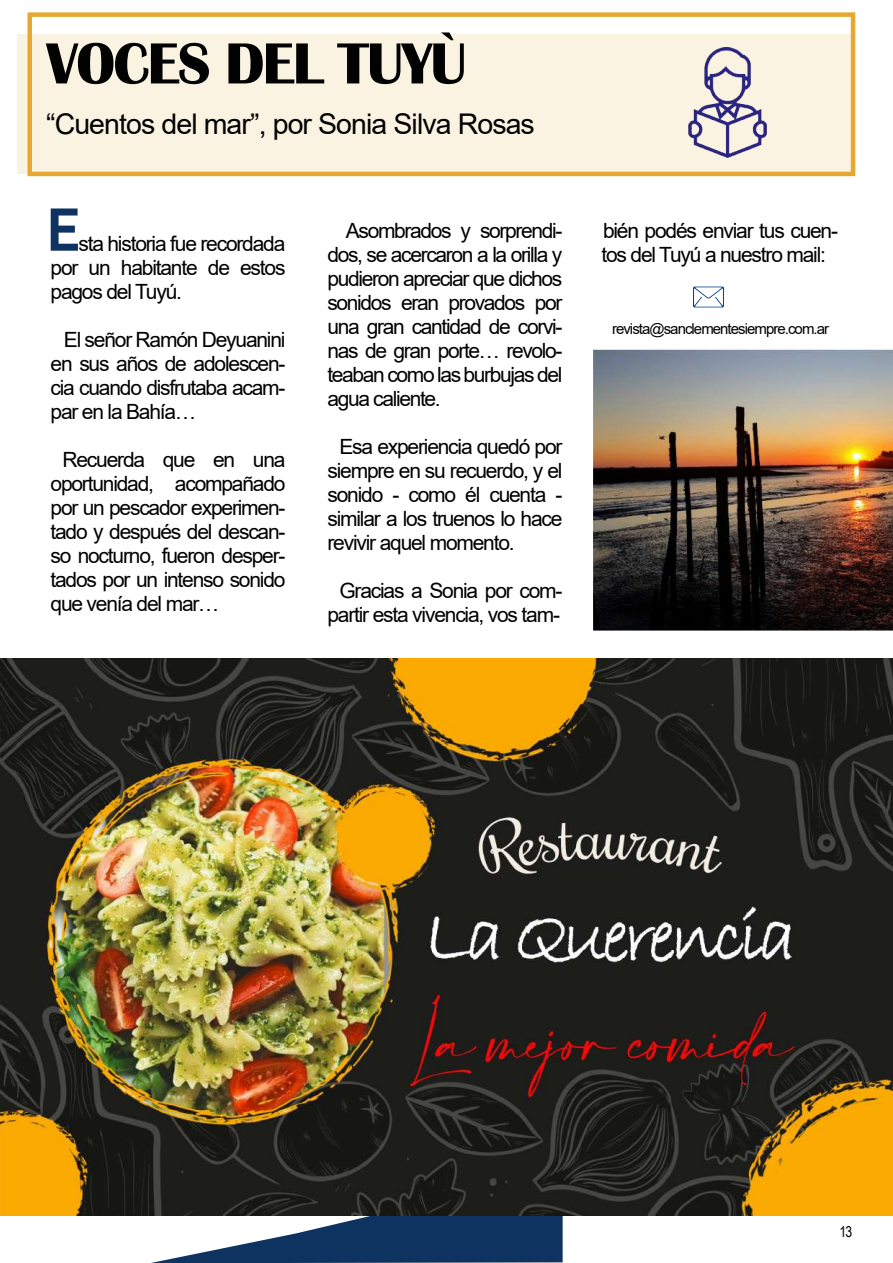
<style>
.page{position:relative;width:893px;height:1263px;background:#fff}
.page>*{position:absolute;margin:0;border:0;box-sizing:border-box;transform-origin:0 0}
.t1{font:700 61.5px "Archivo Narrow";color:#0e3360}
.t2{font:700 60px "Britannic";letter-spacing:-.03em;color:#020202}
.t3{font:28.5px "Arial";letter-spacing:-.03em;color:#020202}
.t4{font:21px/24px "Arial";letter-spacing:-.055em;color:#000;text-align:justify}
.t5{font:15px "Arial";letter-spacing:-.065em;color:#000}
.t6{font:15px "Arial Narrow";color:#000}
</style>
<div class="page">
<div style="left:27px;top:12px;width:828px;height:164px;border:4px solid #e7a831"></div>
<div style="left:17px;top:35px;width:836px;height:139px;background:#fbf3e2"></div>
<svg style="left:151px;top:1216px;width:412px;height:47px"></svg>
<img style="left:594px;top:350px;width:299px;height:281px">
<img style="left:0;top:658px;width:893px;height:558px">
<img style="left:693px;top:286px;width:31px;height:22px">
<img style="left:688px;top:48px;width:79px;height:109px">
<h2 class="t2" style="left:46px;top:30px;width:422px">VOCES DEL TUYÙ</h2>
<h3 class="t3" style="left:46px;top:104px;width:490px">“Cuentos del mar”, por Sonia Silva Rosas</h3>
<h1 class="t1" style="left:47px;top:192px;width:35px">E</h1>
<p class="t4" style="left:51px;top:231px;width:237px;text-indent:28px">sta historia fue recordada por un habitante de estos pagos del Tuyú.</p>
<p class="t4" style="left:51px;top:327px;width:237px;text-indent:13px">El señor Ramón Deyuanini en sus años de adolescen&shy;cia cuando disfrutaba acam&shy;par en la Bahía…</p>
<p class="t4" style="left:51px;top:447px;width:237px;text-indent:12px">Recuerda que en una oportunidad, acompañado por un pescador experimen&shy;tado y después del descan&shy;so nocturno, fueron desper&shy;tados por un intenso sonido que venía del mar…</p>
<p class="t4" style="left:327px;top:219px;width:237px;text-indent:19px">Asombrados y sorprendi&shy;dos, se acercaron a la orilla y pudieron apreciar que dichos sonidos eran provados por una gran cantidad de corvi&shy;nas de gran porte… revolo&shy;teaban como las burbujas del agua caliente.</p>
<p class="t4" style="left:327px;top:435px;width:237px;text-indent:12px">Esa experiencia quedó por siempre en su recuerdo, y el sonido - como él cuenta - similar a los truenos lo hace revivir aquel momento.</p>
<p class="t4" style="left:327px;top:579px;width:237px;text-align:center">Gracias a Sonia por com&shy;partir esta vivencia, vos tam-</p>
<p class="t4" style="left:601px;top:219px;width:238px">bién podés enviar tus cuen&shy;tos del Tuyú a nuestro mail:</p>
<p class="t5" style="left:612px;top:319px;width:219px">revista@sanclementesiempre.com.ar</p>
<p class="t6" style="left:840px;top:1221px;width:14px">13</p>
</div>
